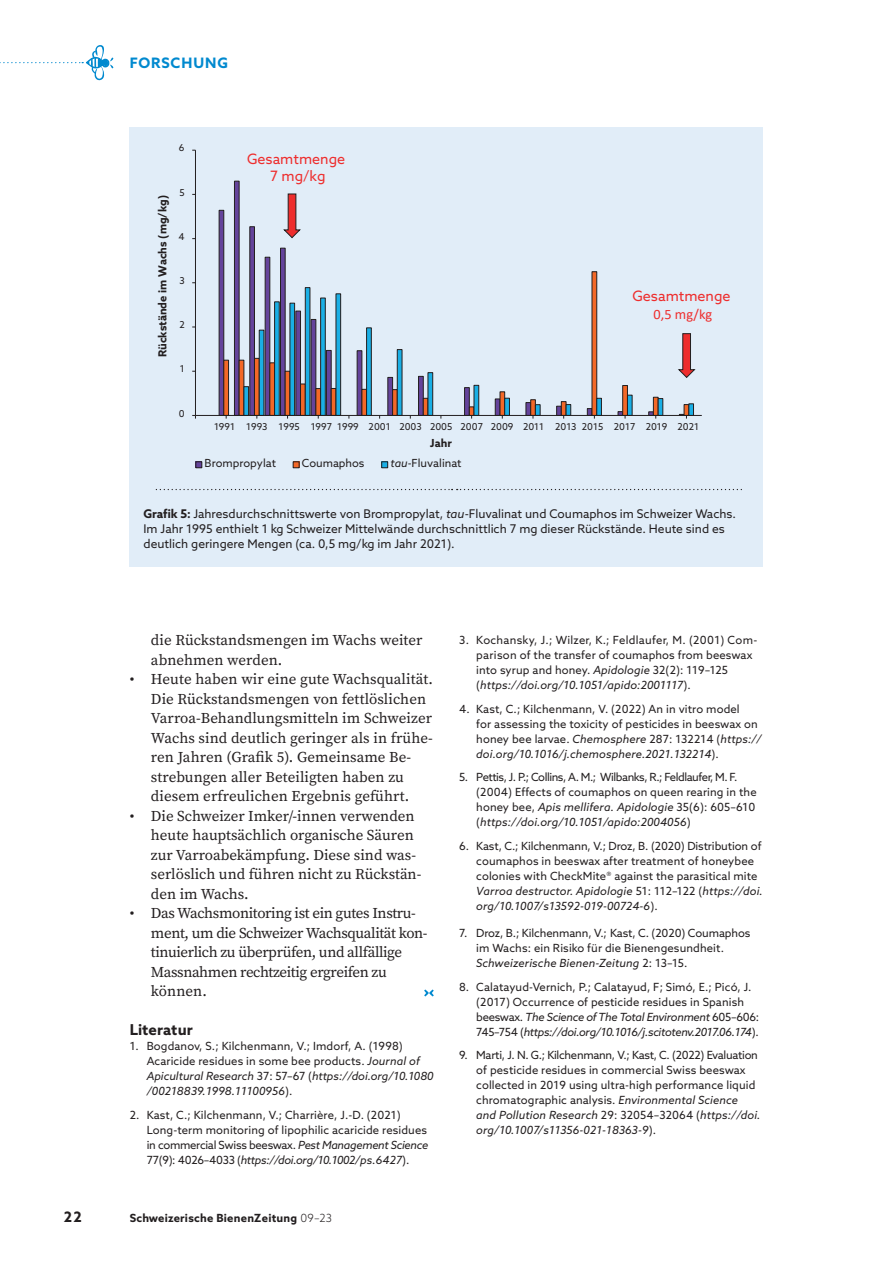
<style>
.page{position:relative;width:893px;height:1263px;background:#fff}
.page>*{position:absolute;margin:0;border:0;box-sizing:border-box;transform-origin:0 0}
.t1{font:15px/19.5px "Source Serif Pro";color:#231f20}
.t2{font:15px/19.5px "Source Serif Pro";letter-spacing:-.025em;color:#231f20}
.t3{font:700 15px "Azo Sans";letter-spacing:.005em;color:#231f20}
.t4{font:700 14.4px "Azo Sans";letter-spacing:.065em;color:#0089cf}
.t5{font:700 14.4px "Azo Sans";color:#231f20}
.t6{font:14.25px/17.1px "Azo Sans";color:#ee2d2d;text-align:center}
.t7{font:14.25px "Calibri";color:#ee2d2d}
.t8{font:12px/15px "Azo Sans";color:#231f20}
.t9{font:11.25px/15px "Azo Sans";letter-spacing:.01em;color:#231f20}
.t10{font:700 11.25px "Azo Sans";letter-spacing:.02em;color:#231f20}
.t11{font:11.1px "Azo Sans";color:#231f20}
.t12{font:700 11.1px "Azo Sans";color:#231f20}
.t13{font:9.6px "Azo Sans";color:#231f20}
.s1{font-style:italic}
.s2{font-weight:700}
.s3{font-weight:300}
</style>
<div class="page">
<svg style="left:424px;top:989px;width:10px;height:7px"></svg>
<div style="left:130px;top:128px;width:633px;height:439px;background:#e1edf8"></div>
<svg style="left:218px;top:180px;width:68px;height:235px"></svg>
<svg style="left:223px;top:271px;width:375px;height:144px"></svg>
<svg style="left:243px;top:287px;width:451px;height:128px"></svg>
<hr style="left:195px;top:150px;width:1px;height:265px;background:#231f20">
<hr style="left:195px;top:415px;width:507px;height:1px;background:#231f20">
<div style="left:195px;top:461px;width:7px;height:7px;border:1px solid #231f20"></div>
<div style="left:293px;top:461px;width:7px;height:7px;border:1px solid #231f20"></div>
<div style="left:381px;top:461px;width:7px;height:7px;border:1px solid #231f20"></div>
<svg style="left:283px;top:193px;width:18px;height:46px"></svg>
<svg style="left:678px;top:333px;width:18px;height:45px"></svg>
<svg style="left:155px;top:489px;width:587px;height:1px"></svg>
<svg style="left:0;top:45px;width:114px;height:36px"></svg>
<p class="t4" style="left:130px;top:53px;width:100px">FORSCHUNG</p>
<p class="t13" style="left:179px;top:142px;width:7px">6</p>
<p class="t12" style="left:155px;top:357px;width:164px;rotate:-90deg">Rückstände im Wachs (mg/kg)</p>
<p class="t13" style="left:180px;top:186px;width:7px">5</p>
<p class="t13" style="left:178px;top:230px;width:8px">4</p>
<p class="t13" style="left:179px;top:274px;width:7px">3</p>
<p class="t13" style="left:179px;top:319px;width:7px">2</p>
<p class="t13" style="left:180px;top:363px;width:6px">1</p>
<p class="t13" style="left:179px;top:407px;width:7px">0</p>
<p class="t6" style="left:247px;top:150px;width:100px">Gesamtmenge<br>7 mg/kg</p>
<p class="t6" style="left:632px;top:287px;width:100px">Gesamtmenge</p>
<p class="t7" style="left:654px;top:305px;width:60px">0,5 mg/kg</p>
<p class="t13" style="left:214px;top:421px;width:486px">1991 1993 1995 1997 1999 2001 2003 2005 2007 2009 2011 2013 2015 2017 2019 2021</p>
<p class="t12" style="left:430px;top:435px;width:23px">Jahr</p>
<p class="t11" style="left:205px;top:456px;width:73px">Brompropylat</p>
<p class="t11" style="left:302px;top:456px;width:64px">Coumaphos</p>
<p class="t11" style="left:390px;top:456px;width:73px"><span class="s1">tau</span>-Fluvalinat</p>
<p class="t8" style="left:144px;top:506px;width:594px"><span class="s2">Grafik 5:</span> Jahresdurchschnittswerte von Brompropylat, <span class="s1">tau</span>-Fluvalinat und Coumaphos im Schweizer Wachs.<br>Im Jahr 1995 enthielt 1 kg Schweizer Mittelwände durchschnittlich 7 mg dieser Rückstände. Heute sind es deutlich geringere Mengen (ca. 0,5 mg/kg im Jahr 2021).</p>
<h1 class="t1" style="left:151px;top:631px;width:273px">die Rückstandsmengen im Wachs weiter abnehmen werden.</h1>
<p class="t1" style="left:151px;top:670px;width:283px;text-indent:-21px">• Heute haben wir eine gute Wachsqualität.<br>Die Rückstandsmengen von fettlöslichen Varroa-Behandlungsmitteln im Schweizer Wachs sind deutlich geringer als in frühe&shy;ren Jahren (Grafik 5). Gemeinsame Be&shy;strebungen aller Beteiligten haben zu diesem erfreulichen Ergebnis geführt.</p>
<h1 class="t1" style="left:151px;top:806px;width:272px;text-indent:-21px">• Die Schweizer Imker/-innen verwenden heute hauptsächlich organische Säuren zur Varroabekämpfung. Diese sind was&shy;serlöslich und führen nicht zu Rückstän&shy;den im Wachs.</h1>
<h1 class="t2" style="left:151px;top:904px;width:278px;text-indent:-21px">• Das Wachsmonitoring ist ein gutes Instru&shy;ment, um die Schweizer Wachsqualität kon&shy;tinuierlich zu überprüfen, und allfällige Massnahmen rechtzeitig ergreifen zu können.</h1>
<h1 class="t3" style="left:130px;top:1020px;width:65px">Literatur</h1>
<p class="t9" style="left:147px;top:1039px;width:288px;text-indent:-17px">1. Bogdanov, S.; Kilchenmann, V.; Imdorf, A. (1998)<br>Acaricide residues in some bee products. <span class="s1">Journal of Apicultural Research</span> 37: 57–67 (<span class="s1">https://doi.org/10.1080 /00218839.1998.11100956</span>).</p>
<p class="t9" style="left:147px;top:1107px;width:283px;text-indent:-17px">2. Kast, C.; Kilchenmann, V.; Charrière, J.-D. (2021)<br>Long-term monitoring of lipophilic acaricide residues in commercial Swiss beeswax. <span class="s1">Pest Management Science </span>77(9): 4026–4033 (<span class="s1">https://doi.org/10.1002/ps.6427</span>).</p>
<p class="t5" style="left:64px;top:1207px;width:20px">22</p>
<p class="t10" style="left:130px;top:1211px;width:204px">Schweizerische BienenZeitung <span class="s3">09–23</span></p>
<p class="t9" style="left:476px;top:633px;width:283px;text-indent:-17px">3. Kochansky, J.; Wilzer, K.; Feldlaufer, M. (2001) Com&shy;parison of the transfer of coumaphos from beeswax into syrup and honey. <span class="s1">Apidologie</span> 32(2): 119–125 (<span class="s1">https://doi.org/10.1051/apido:2001117</span>).</p>
<p class="t9" style="left:476px;top:701px;width:287px;text-indent:-17px">4. Kast, C.; Kilchenmann, V. (2022) An in vitro model<br>for assessing the toxicity of pesticides in beeswax on honey bee larvae. <span class="s1">Chemosphere</span> 287: 132214 (<span class="s1">https:// doi.org/10.1016/j.chemosphere.2021.132214</span>).</p>
<p class="t9" style="left:476px;top:770px;width:282px;text-indent:-17px">5. Pettis, J. P.; Collins, A. M.; Wilbanks, R.; Feldlaufer, M. F. (2004) Effects of coumaphos on queen rearing in the honey bee, <span class="s1">Apis mellifera. Apidologie</span> 35(6): 605–610 (<span class="s1">https://doi.org/10.1051/apido:2004056</span>)</p>
<p class="t9" style="left:476px;top:838px;width:288px;text-indent:-17px">6. Kast, C.; Kilchenmann, V.; Droz, B. (2020) Distribution of coumaphos in beeswax after treatment of honeybee colonies with CheckMite® against the parasitical mite <span class="s1">Varroa destructor. Apidologie</span> 51: 112–122 (<span class="s1">https://doi. org/10.1007/s13592-019-00724-6</span>).</p>
<p class="t9" style="left:476px;top:925px;width:276px;text-indent:-17px">7. Droz, B.; Kilchenmann, V.; Kast, C. (2020) Coumaphos im Wachs: ein Risiko für die Bienengesundheit.<br><span class="s1">Schweizerische Bienen-Zeitung</span> 2: 13–15.</p>
<p class="t9" style="left:476px;top:979px;width:284px;text-indent:-17px">8. Calatayud-Vernich, P.; Calatayud, F; Simó, E.; Picó, J. (2017) Occurrence of pesticide residues in Spanish beeswax. <span class="s1">The Science of The Total Environment</span> 605–606:<br>745–754 (<span class="s1">https://doi.org/10.1016/j.scitotenv.2017.06.174</span>).</p>
<p class="t9" style="left:476px;top:1047px;width:286px;text-indent:-17px">9. Marti, J. N. G.; Kilchenmann, V.; Kast, C. (2022) Evaluation of pesticide residues in commercial Swiss beeswax collected in 2019 using ultra-high performance liquid chromatographic analysis. <span class="s1">Environmental Science and Pollution Research</span> 29: 32054–32064 (<span class="s1">https://doi. org/10.1007/s11356-021-18363-9</span>).</p>
</div>
